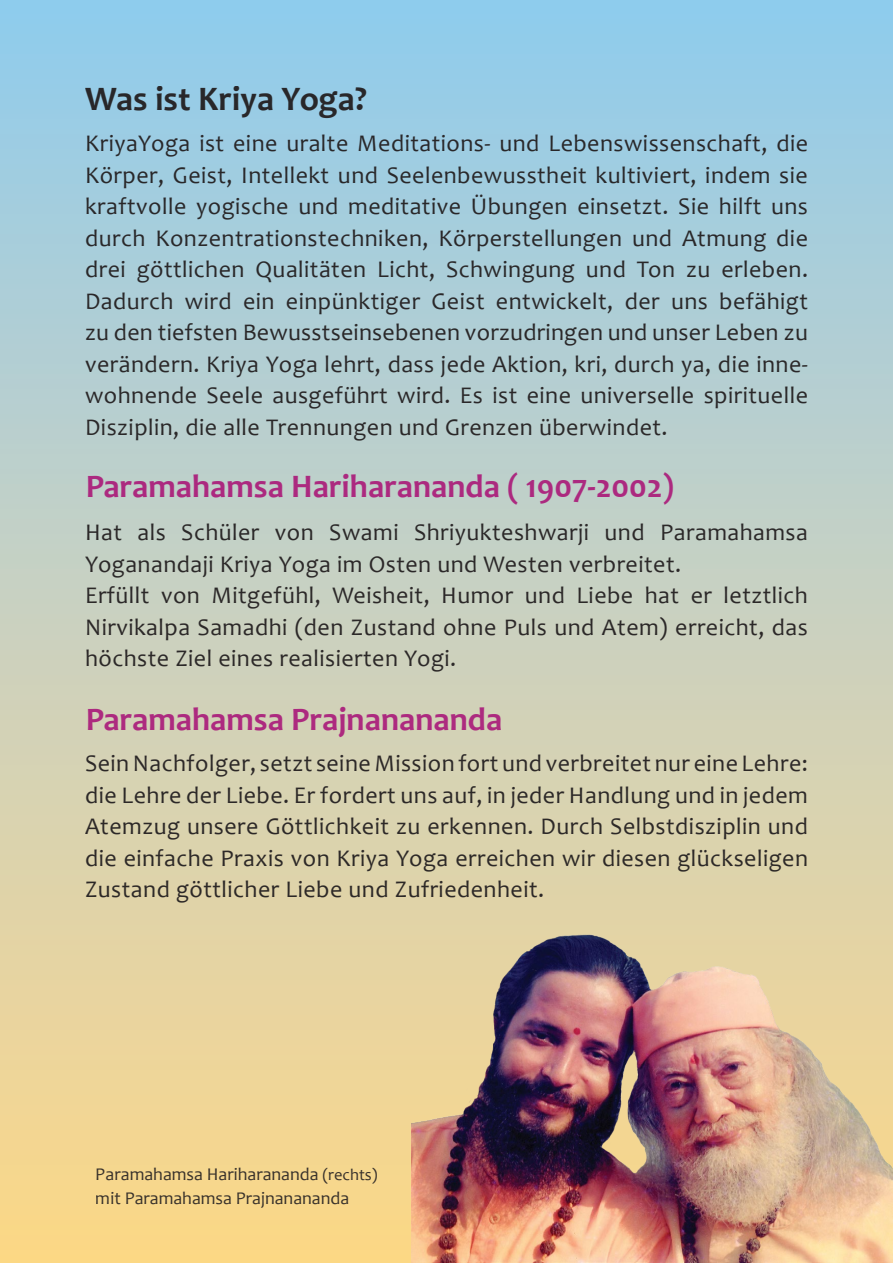
<style>
.page{position:relative;width:893px;height:1263px;background:#fff}
.page>*{position:absolute;margin:0;border:0;box-sizing:border-box;transform-origin:0 0}
.t1{font:700 34.5px "Candara";color:#231f20}
.t2{font:700 33px "Candara";color:#ab217c}
.t3{font:24px/31.5px "Candara";letter-spacing:.02em;color:#231f20;text-align:justify}
.t4{font:18px/24px "Candara";color:#231f20}
.s1{font-size:16.5px}
</style>
<div class="page">
<div style="left:0;top:0;width:893px;height:1263px;background:linear-gradient(to bottom,#92cbf0,#ffd78a)"></div>
<img style="left:412px;top:923px;width:481px;height:340px">
<h1 class="t1" style="left:85px;top:78px;width:284px">Was ist Kriya Yoga?</h1>
<p class="t3" style="left:85px;top:128px;width:724px">KriyaYoga ist eine uralte Meditations- und Lebenswissenschaft, die Körper, Geist, Intellekt und Seelenbewusstheit kultiviert, indem sie kraftvolle yogische und meditative Übungen einsetzt. Sie hilft uns durch Konzentrationstechniken, Körperstellungen und Atmung die drei göttlichen Qualitäten Licht, Schwingung und Ton zu erleben.<br>Dadurch wird ein einpünktiger Geist entwickelt, der uns befähigt zu den tiefsten Bewusstseinsebenen vorzudringen und unser Leben zu verändern. Kriya Yoga lehrt, dass jede Aktion, kri, durch ya, die inne&shy;wohnende Seele ausgeführt wird. Es ist eine universelle spirituelle Disziplin, die alle Trennungen und Grenzen überwindet.</p>
<h2 class="t2" style="left:85px;top:466px;width:591px">Paramahamsa Hariharananda ( 1907-2002)</h2>
<p class="t3" style="left:85px;top:517px;width:724px;text-align:left">Hat als Schüler von Swami Shriyukteshwarji und Paramahamsa Yoganandaji Kriya Yoga im Osten und Westen verbreitet.<br>Erfüllt von Mitgefühl, Weisheit, Humor und Liebe hat er letztlich Nirvikalpa Samadhi (den Zustand ohne Puls und Atem) erreicht, das höchste Ziel eines realisierten Yogi.</p>
<h2 class="t2" style="left:85px;top:699px;width:419px">Paramahamsa Prajnanananda</h2>
<p class="t3" style="left:85px;top:748px;width:724px">Sein Nachfolger, setzt seine Mission fort und verbreitet nur eine Lehre: die Lehre der Liebe. Er fordert uns auf, in jeder Handlung und in jedem Atemzug unsere Göttlichkeit zu erkennen. Durch Selbstdisziplin und die einfache Praxis von Kriya Yoga erreichen wir diesen glückseligen Zustand göttlicher Liebe und Zufriedenheit.</p>
<p class="t4" style="left:96px;top:1162px;width:283px">Paramahamsa Hariharananda <span class="s1">(rechts) </span>mit Paramahamsa Prajnanananda</p>
</div>
